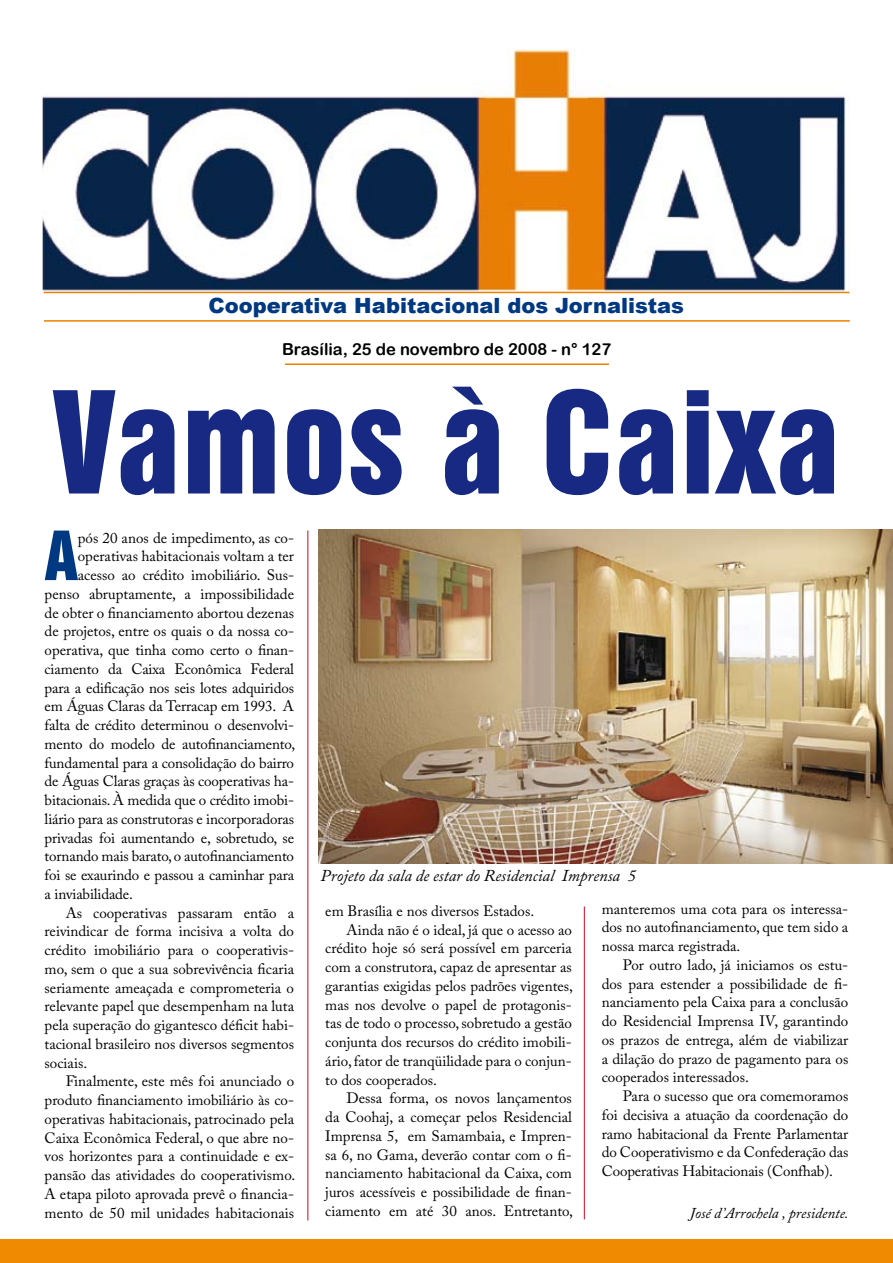
<style>
.page{position:relative;width:893px;height:1263px;background:#fff}
.page>*{position:absolute;margin:0;border:0;box-sizing:border-box;transform-origin:0 0}
.t1{font:129px "Swiss 921 BT Regular A";letter-spacing:.02em;color:#172983}
.t2{font:61.8px "Swiss 921 BT Regular A";color:#003882}
.t3{font:900 21px "Arial";color:#003882}
.t4{font:italic 16.5px "Adobe Caslon Pro";color:#000}
.t5{font:16.5px "Arial Rounded MT Bold";color:#000}
.t6{font:15px/18.8px "Adobe Caslon Pro";color:#000;text-align:justify}
.t7{font:italic 15px "Adobe Caslon Pro";color:#000}
</style>
<div class="page">
<div style="left:0;top:1239px;width:893px;height:24px;background:#f08a00"></div>
<img style="left:43px;top:48px;width:807px;height:245px">
<hr style="left:285px;top:363px;width:324px;height:2px;background:#ee7f00">
<hr style="left:44px;top:320px;width:806px;height:2px;background:#ee7f00">
<hr style="left:44px;top:292px;width:805px;height:1px;background:#ee7f00">
<img style="left:319px;top:529px;width:574px;height:334px">
<hr style="left:307px;top:530px;width:1px;height:690px;background:#cd071e">
<hr style="left:584px;top:906px;width:1px;height:313px;background:#cd071e">
<h3 class="t3" style="left:208px;top:290px;width:477px">Cooperativa Habitacional dos Jornalistas</h3>
<p class="t5" style="left:282px;top:339px;width:330px">Brasília, 25 de novembro de 2008 - n° 127</p>
<h1 class="t1" style="left:54px;top:358px;width:787px">Vamos à Caixa</h1>
<h2 class="t2" style="left:45px;top:515px;width:35px">A</h2>
<p class="t6" style="left:78px;top:528px;width:218px">pós 20 anos de impedimento, as co-</p>
<p class="t6" style="left:78px;top:547px;width:218px">operativas habitacionais voltam a ter</p>
<p class="t6" style="left:78px;top:565px;width:218px">acesso ao crédito imobiliário. Sus-</p>
<p class="t6" style="left:45px;top:584px;width:251px">penso abruptamente, a impossibilidade</p>
<p class="t6" style="left:45px;top:603px;width:251px">de obter o financiamento abortou dezenas</p>
<p class="t6" style="left:45px;top:622px;width:251px">de projetos, entre os quais o da nossa co-</p>
<p class="t6" style="left:45px;top:640px;width:251px">operativa, que tinha como certo o finan-</p>
<p class="t6" style="left:45px;top:659px;width:251px">ciamento da Caixa Econômica Federal</p>
<p class="t6" style="left:45px;top:678px;width:251px">para a edificação nos seis lotes adquiridos</p>
<p class="t6" style="left:45px;top:697px;width:251px">em Águas Claras da Terracap em 1993. A</p>
<p class="t6" style="left:45px;top:715px;width:251px">falta de crédito determinou o desenvolvi-</p>
<p class="t6" style="left:45px;top:734px;width:252px">mento do modelo de autofinanciamento,</p>
<p class="t6" style="left:45px;top:753px;width:251px">fundamental para a consolidação do bairro</p>
<p class="t6" style="left:45px;top:772px;width:251px">de Águas Claras graças às cooperativas ha-</p>
<p class="t6" style="left:45px;top:790px;width:251px">bitacionais. À medida que o crédito imobi-</p>
<p class="t6" style="left:45px;top:809px;width:251px">liário para as construtoras e incorporadoras</p>
<p class="t6" style="left:45px;top:828px;width:251px">privadas foi aumentando e, sobretudo, se</p>
<p class="t6" style="left:45px;top:847px;width:251px">tornando mais barato, o autofinanciamento</p>
<p class="t6" style="left:45px;top:865px;width:251px">foi se exaurindo e passou a caminhar para</p>
<p class="t6" style="left:45px;top:884px;width:90px">a inviabilidade.</p>
<p class="t6" style="left:66px;top:903px;width:230px">As cooperativas passaram então a</p>
<p class="t6" style="left:45px;top:922px;width:251px">reivindicar de forma incisiva a volta do</p>
<p class="t6" style="left:45px;top:940px;width:251px">crédito imobiliário para o cooperativis-</p>
<p class="t6" style="left:45px;top:959px;width:251px">mo, sem o que a sua sobrevivência ficaria</p>
<p class="t6" style="left:45px;top:978px;width:251px">seriamente ameaçada e comprometeria o</p>
<p class="t6" style="left:45px;top:997px;width:251px">relevante papel que desempenham na luta</p>
<p class="t6" style="left:45px;top:1015px;width:251px">pela superação do gigantesco déficit habi-</p>
<p class="t6" style="left:45px;top:1034px;width:251px">tacional brasileiro nos diversos segmentos</p>
<p class="t6" style="left:45px;top:1053px;width:44px">sociais.</p>
<p class="t6" style="left:66px;top:1072px;width:230px">Finalmente, este mês foi anunciado o</p>
<p class="t6" style="left:45px;top:1090px;width:251px">produto financiamento imobiliário às co-</p>
<p class="t6" style="left:45px;top:1109px;width:251px">operativas habitacionais, patrocinado pela</p>
<p class="t6" style="left:45px;top:1128px;width:251px">Caixa Econômica Federal, o que abre no-</p>
<p class="t6" style="left:45px;top:1147px;width:251px">vos horizontes para a continuidade e ex-</p>
<p class="t6" style="left:45px;top:1165px;width:252px">pansão das atividades do cooperativismo.</p>
<p class="t6" style="left:45px;top:1184px;width:251px">A etapa piloto aprovada prevê o financia-</p>
<p class="t6" style="left:45px;top:1203px;width:251px">mento de 50 mil unidades habitacionais</p>
<p class="t4" style="left:321px;top:866px;width:317px">Projeto da sala de estar do Residencial Imprensa 5</p>
<p class="t6" style="left:325px;top:901px;width:210px">em Brasília e nos diversos Estados.</p>
<p class="t6" style="left:347px;top:920px;width:227px">Ainda não é o ideal, já que o acesso ao</p>
<p class="t6" style="left:325px;top:939px;width:248px">crédito hoje só será possível em parceria</p>
<p class="t6" style="left:325px;top:957px;width:248px">com a construtora, capaz de apresentar as</p>
<p class="t6" style="left:325px;top:976px;width:249px">garantias exigidas pelos padrões vigentes,</p>
<p class="t6" style="left:325px;top:995px;width:248px">mas nos devolve o papel de protagonis-</p>
<p class="t6" style="left:325px;top:1014px;width:248px">tas de todo o processo, sobretudo a gestão</p>
<p class="t6" style="left:325px;top:1032px;width:248px">conjunta dos recursos do crédito imobili-</p>
<p class="t6" style="left:325px;top:1051px;width:248px">ário, fator de tranqüilidade para o conjun-</p>
<p class="t6" style="left:325px;top:1070px;width:113px">to dos cooperados.</p>
<p class="t6" style="left:347px;top:1089px;width:227px">Dessa forma, os novos lançamentos</p>
<p class="t6" style="left:325px;top:1107px;width:248px">da Coohaj, a começar pelos Residencial</p>
<p class="t6" style="left:325px;top:1126px;width:248px">Imprensa 5, em Samambaia, e Impren-</p>
<p class="t6" style="left:325px;top:1145px;width:248px">sa 6, no Gama, deverão contar com o fi-</p>
<p class="t6" style="left:325px;top:1164px;width:248px">nanciamento habitacional da Caixa, com</p>
<p class="t6" style="left:325px;top:1182px;width:248px">juros acessíveis e possibilidade de finan-</p>
<p class="t6" style="left:325px;top:1201px;width:249px">ciamento em até 30 anos. Entretanto,</p>
<p class="t6" style="left:602px;top:899px;width:248px">manteremos uma cota para os interessa&shy;dos no autofinanciamento, que tem sido a nossa marca registrada.</p>
<p class="t6" style="left:602px;top:955px;width:248px;text-indent:21px">Por outro lado, já iniciamos os estu&shy;dos para estender a possibilidade de fi&shy;nanciamento pela Caixa para a conclusão do Residencial Imprensa IV, garantindo os prazos de entrega, além de viabilizar a dilação do prazo de pagamento para os cooperados interessados.</p>
<p class="t6" style="left:602px;top:1086px;width:248px;text-indent:21px">Para o sucesso que ora comemoramos foi decisiva a atuação da coordenação do ramo habitacional da Frente Parlamentar do Cooperativismo e da Confederação das Cooperativas Habitacionais (Confhab).</p>
<p class="t7" style="left:690px;top:1204px;width:160px">José d’Arrochela , presidente.</p>
</div>
